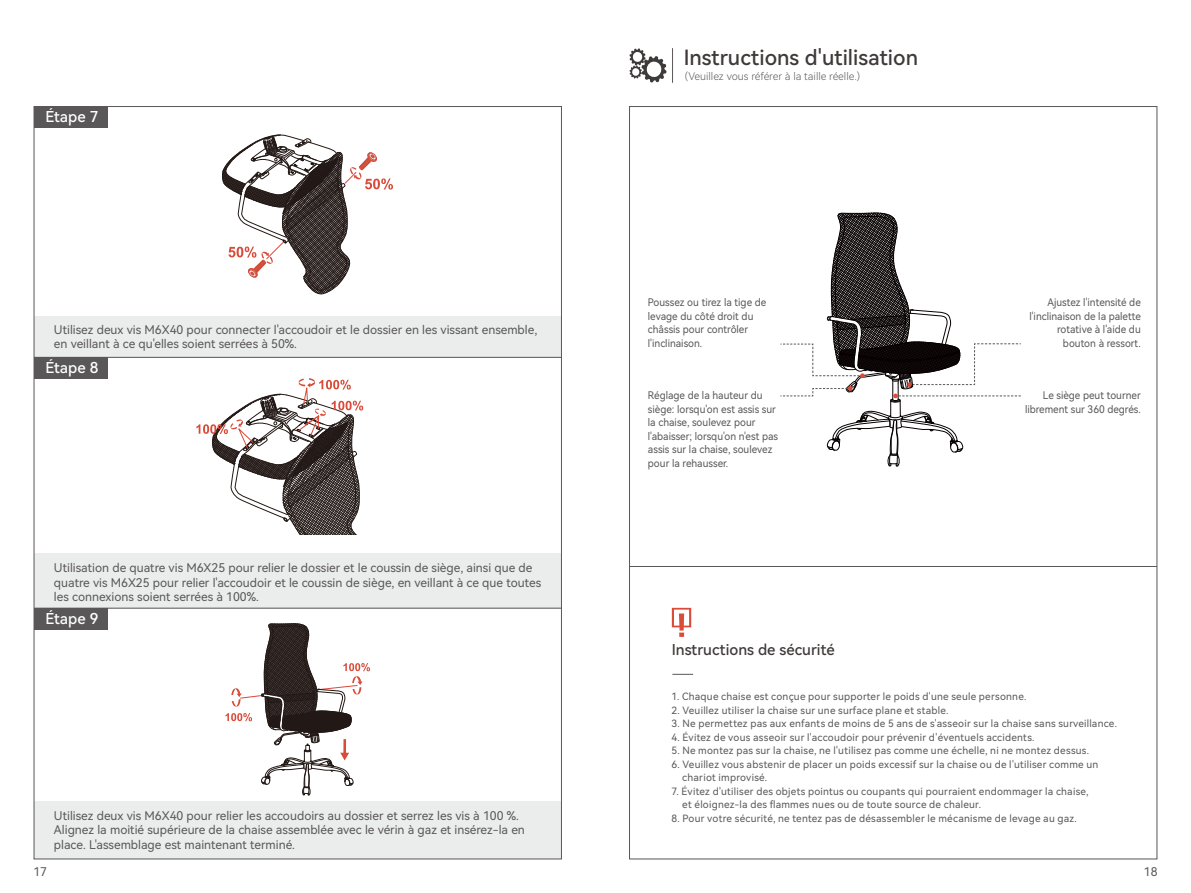
<style>
.page{position:relative;width:1191px;height:893px;background:#fff}
.page>*{position:absolute;margin:0;border:0;box-sizing:border-box;transform-origin:0 0}
.t1{font:21px "Harmony OS Sans SC Medium";color:#3e3a39}
.t2{font:15px "Harmony OS Sans SC Medium";color:#3e3a39}
.t3{font:15px "Harmony OS Sans SC Medium";color:#fff}
.t4{font:12px/14.4px "Harmony OS Sans SC";color:#595757}
.t5{font:10.5px/13.5px "Harmony OS Sans SC";color:#595757;text-align:right;scale:.95 1}
.t6{font:10.5px "Harmony OS Sans SC Light";color:#595757}
.t7{font:10.05px/13.5px "Harmony OS Sans SC";letter-spacing:.025em;color:#595757}
</style>
<div class="page">
<hr style="left:672px;top:48px;width:1px;height:35px;background:#595757">
<svg style="left:672px;top:608px;width:19px;height:29px"></svg>
<svg style="left:672px;top:674px;width:21px;height:1px"></svg>
<svg style="left:629px;top:48px;width:37px;height:35px"></svg>
<hr style="left:629px;top:566px;width:528px;height:1px;background:#595757">
<div style="left:34px;top:553px;width:527px;height:55px;background:#ebecec"></div>
<div style="left:34px;top:316px;width:527px;height:41px;background:#ebecec"></div>
<hr style="left:34px;top:357px;width:527px;height:1px;background:#595757">
<hr style="left:34px;top:608px;width:527px;height:1px;background:#595757">
<div style="left:34px;top:802px;width:527px;height:57px;background:#ebecec"></div>
<div style="left:34px;top:107px;width:73px;height:21px;background:#595757"></div>
<div style="left:34px;top:358px;width:73px;height:21px;background:#595757"></div>
<div style="left:34px;top:608px;width:73px;height:22px;background:#595757"></div>
<svg style="left:222px;top:135px;width:171px;height:160px"></svg>
<svg style="left:225px;top:623px;width:145px;height:172px"></svg>
<svg style="left:196px;top:378px;width:167px;height:157px"></svg>
<svg style="left:780px;top:212px;width:240px;height:254px"></svg>
<h2 class="t3" style="left:45px;top:106px;width:55px">Étape 7</h2>
<p class="t4" style="left:54px;top:322px;width:485px">Utilisez deux vis M6X40 pour connecter l'accoudoir et le dossier en les vissant ensemble, en veillant à ce qu'elles soient serrées à 50%.</p>
<h2 class="t3" style="left:45px;top:357px;width:55px">Étape 8</h2>
<p class="t4" style="left:54px;top:560px;width:489px">Utilisation de quatre vis M6X25 pour relier le dossier et le coussin de siège, ainsi que de quatre vis M6X25 pour relier l'accoudoir et le coussin de siège, en veillant à ce que toutes les connexions soient serrées à 100%.</p>
<h2 class="t3" style="left:45px;top:608px;width:55px">Étape 9</h2>
<p class="t4" style="left:54px;top:808px;width:472px">Utilisez deux vis M6X40 pour relier les accoudoirs au dossier et serrez les vis à 100 %.<br>Alignez la moitié supérieure de la chaise assemblée avec le vérin à gaz et insérez-la en place. L'assemblage est maintenant terminé.</p>
<h1 class="t1" style="left:683px;top:43px;width:236px">Instructions d'utilisation</h1>
<p class="t6" style="left:685px;top:69px;width:177px">(Veuillez vous référer à la taille réelle.)</p>
<p class="t5" style="left:648px;top:296px;width:126px;text-align:left">Poussez ou tirez la tige de levage du côté droit du châssis pour contrôler l'inclinaison.</p>
<p class="t5" style="left:648px;top:388px;width:138px;text-align:left">Réglage de la hauteur du siège: lorsqu'on est assis sur la chaise, soulevez pour l'abaisser; lorsqu'on n'est pas assis sur la chaise, soulevez pour la rehausser.</p>
<p class="t5" style="left:1029px;top:296px;width:119px">Ajustez l'intensité de l'inclinaison de la palette rotative à l'aide du bouton à ressort.</p>
<p class="t5" style="left:1025px;top:388px;width:123px">Le siège peut tourner librement sur 360 degrés.</p>
<h2 class="t2" style="left:672px;top:639px;width:164px">Instructions de sécurité</h2>
<p class="t7" style="left:671px;top:689px;width:356px">1. Chaque chaise est conçue pour supporter le poids d'une seule personne.</p>
<p class="t7" style="left:671px;top:703px;width:279px">2. Veuillez utiliser la chaise sur une surface plane et stable.</p>
<p class="t7" style="left:671px;top:716px;width:447px">3. Ne permettez pas aux enfants de moins de 5 ans de s'asseoir sur la chaise sans surveillance.</p>
<p class="t7" style="left:671px;top:730px;width:365px">4. Évitez de vous asseoir sur l'accoudoir pour prévenir d'éventuels accidents.</p>
<p class="t7" style="left:671px;top:743px;width:419px">5. Ne montez pas sur la chaise, ne l'utilisez pas comme une échelle, ni ne montez dessus.</p>
<p class="t7" style="left:682px;top:757px;width:417px;text-indent:-11px">6. Veuillez vous abstenir de placer un poids excessif sur la chaise ou de l'utiliser comme un chariot improvisé.</p>
<p class="t7" style="left:682px;top:784px;width:408px;text-indent:-11px">7. Évitez d'utiliser des objets pointus ou coupants qui pourraient endommager la chaise, et éloignez-la des flammes nues ou de toute source de chaleur.</p>
<p class="t7" style="left:671px;top:811px;width:407px">8. Pour votre sécurité, ne tentez pas de désassembler le mécanisme de levage au gaz.</p>
<p class="t4" style="left:33px;top:864px;width:15px">17</p>
<p class="t4" style="left:1143px;top:864px;width:15px">18</p>
</div>
